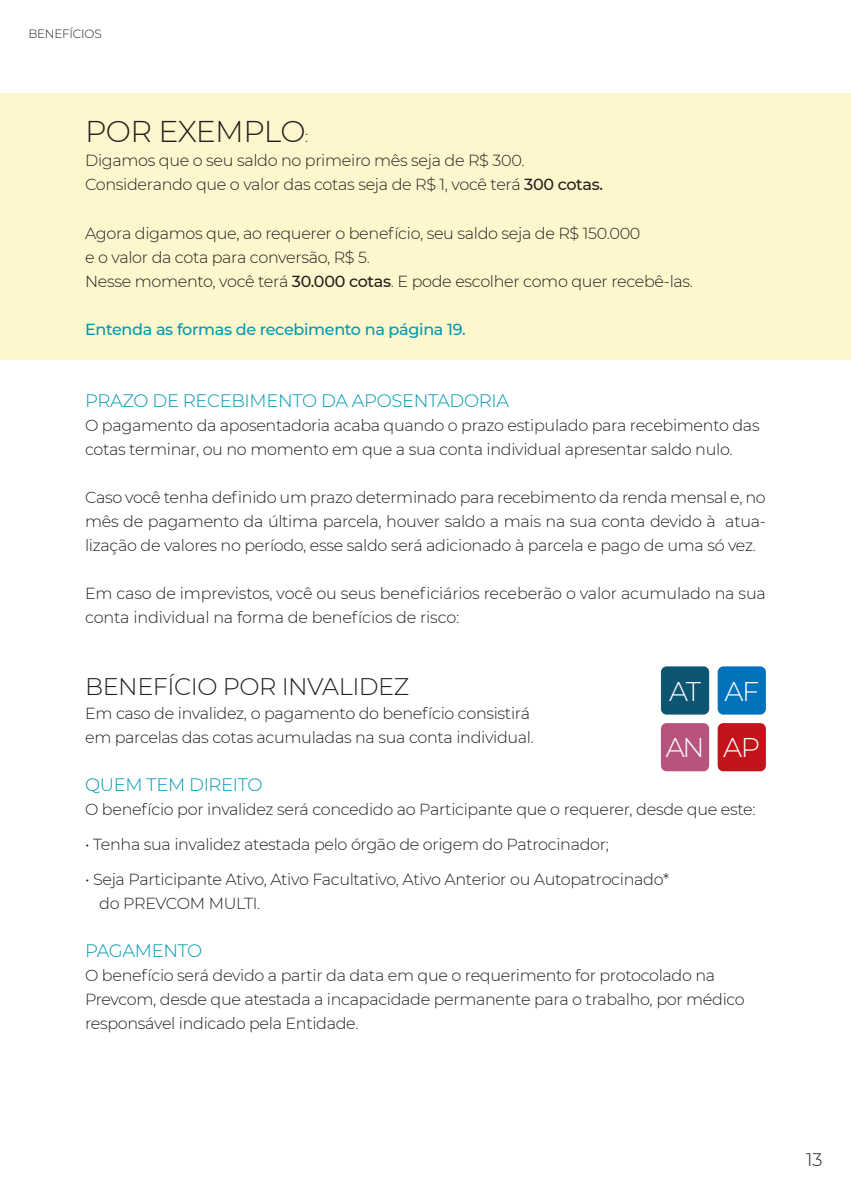
<style>
.page{position:relative;width:851px;height:1191px;background:#fff}
.page>*{position:absolute;margin:0;border:0;box-sizing:border-box;transform-origin:0 0}
.t1{font:300 30px "Montserrat";letter-spacing:-.025em;color:#231f20}
.t2{font:300 27px "Montserrat";letter-spacing:-.065em;color:#fff}
.t3{font:300 24px "Montserrat";letter-spacing:-.02em;color:#231f20}
.t4{font:300 18px "Montserrat";letter-spacing:-.02em;color:#0098b0}
.t5{font:300 18px "Montserrat";color:#231f20}
.t6{font:300 16px/24px "Montserrat";letter-spacing:-.02em;color:#231f20}
.t7{font:500 16px "Montserrat";letter-spacing:-.02em;color:#0098b0}
.t8{font:300 12px "Montserrat";letter-spacing:-.02em;color:#231f20}
.s1{font-size:16px}
.s2{font-weight:500}
</style>
<div class="page">
<div style="left:0;top:94px;width:850px;height:266px;background:#fef6cd"></div>
<div style="left:660px;top:666px;width:49px;height:48px;background:#0e5572;border-radius:6px"></div>
<div style="left:717px;top:723px;width:48px;height:48px;background:#c4121a;border-radius:6px"></div>
<div style="left:717px;top:666px;width:48px;height:48px;background:#0072bc;border-radius:6px"></div>
<div style="left:660px;top:723px;width:49px;height:48px;background:#b6547e;border-radius:6px"></div>
<p class="t8" style="left:28px;top:26px;width:75px">BENEFÍCIOS</p>
<p class="t1" style="left:85px;top:111px;width:225px">POR EXEMPLO<span class="s1">:</span></p>
<p class="t6" style="left:85px;top:148px;width:441px">Digamos que o seu saldo no primeiro mês seja de R$ 300.</p>
<p class="t6" style="left:85px;top:172px;width:519px">Considerando que o valor das cotas seja de R$ 1, você terá <span class="s2">300 cotas.</span></p>
<p class="t6" style="left:85px;top:220px;width:557px">Agora digamos que, ao requerer o benefício, seu saldo seja de R$ 150.000 e o valor da cota para conversão, R$ 5.</p>
<p class="t6" style="left:85px;top:268px;width:609px">Nesse momento, você terá <span class="s2">30.000 cotas</span>. E pode escolher como quer recebê-las.</p>
<p class="t7" style="left:85px;top:318px;width:382px">Entenda as formas de recebimento na página 19.</p>
<p class="t4" style="left:85px;top:388px;width:425px">PRAZO DE RECEBIMENTO DA APOSENTADORIA</p>
<p class="t6" style="left:85px;top:412px;width:676px">O pagamento da aposentadoria acaba quando o prazo estipulado para recebimento das cotas terminar, ou no momento em que a sua conta individual apresentar saldo nulo.</p>
<p class="t6" style="left:85px;top:484px;width:682px;text-align:justify">Caso você tenha definido um prazo determinado para recebimento da renda mensal e, no mês de pagamento da última parcela, houver saldo a mais na sua conta devido à atua&shy;lização de valores no período, esse saldo será adicionado à parcela e pago de uma só vez.</p>
<p class="t6" style="left:85px;top:580px;width:682px">Em caso de imprevistos, você ou seus beneficiários receberão o valor acumulado na sua conta individual na forma de benefícios de risco:</p>
<p class="t3" style="left:85px;top:670px;width:326px">BENEFÍCIO POR INVALIDEZ</p>
<p class="t6" style="left:85px;top:700px;width:450px">Em caso de invalidez, o pagamento do benefício consistirá em parcelas das cotas acumuladas na sua conta individual.</p>
<p class="t4" style="left:85px;top:772px;width:179px">QUEM TEM DIREITO</p>
<p class="t6" style="left:85px;top:796px;width:671px">O benefício por invalidez será concedido ao Participante que o requerer, desde que este:</p>
<p class="t6" style="left:85px;top:832px;width:525px">• Tenha sua invalidez atestada pelo órgão de origem do Patrocinador;</p>
<p class="t6" style="left:99px;top:867px;width:571px;text-indent:-14px">• Seja Participante Ativo, Ativo Facultativo, Ativo Anterior ou Autopatrocinado* do PREVCOM MULTI.</p>
<p class="t4" style="left:85px;top:938px;width:119px">PAGAMENTO</p>
<p class="t6" style="left:85px;top:963px;width:661px">O benefício será devido a partir da data em que o requerimento for protocolado na<br>Prevcom, desde que atestada a incapacidade permanente para o trabalho, por médico responsável indicado pela Entidade.</p>
<p class="t2" style="left:669px;top:673px;width:33px">AT</p>
<p class="t2" style="left:724px;top:673px;width:36px">AF</p>
<p class="t2" style="left:665px;top:729px;width:40px">AN</p>
<p class="t2" style="left:723px;top:729px;width:38px">AP</p>
<p class="t5" style="left:806px;top:1147px;width:18px">13</p>
</div>
